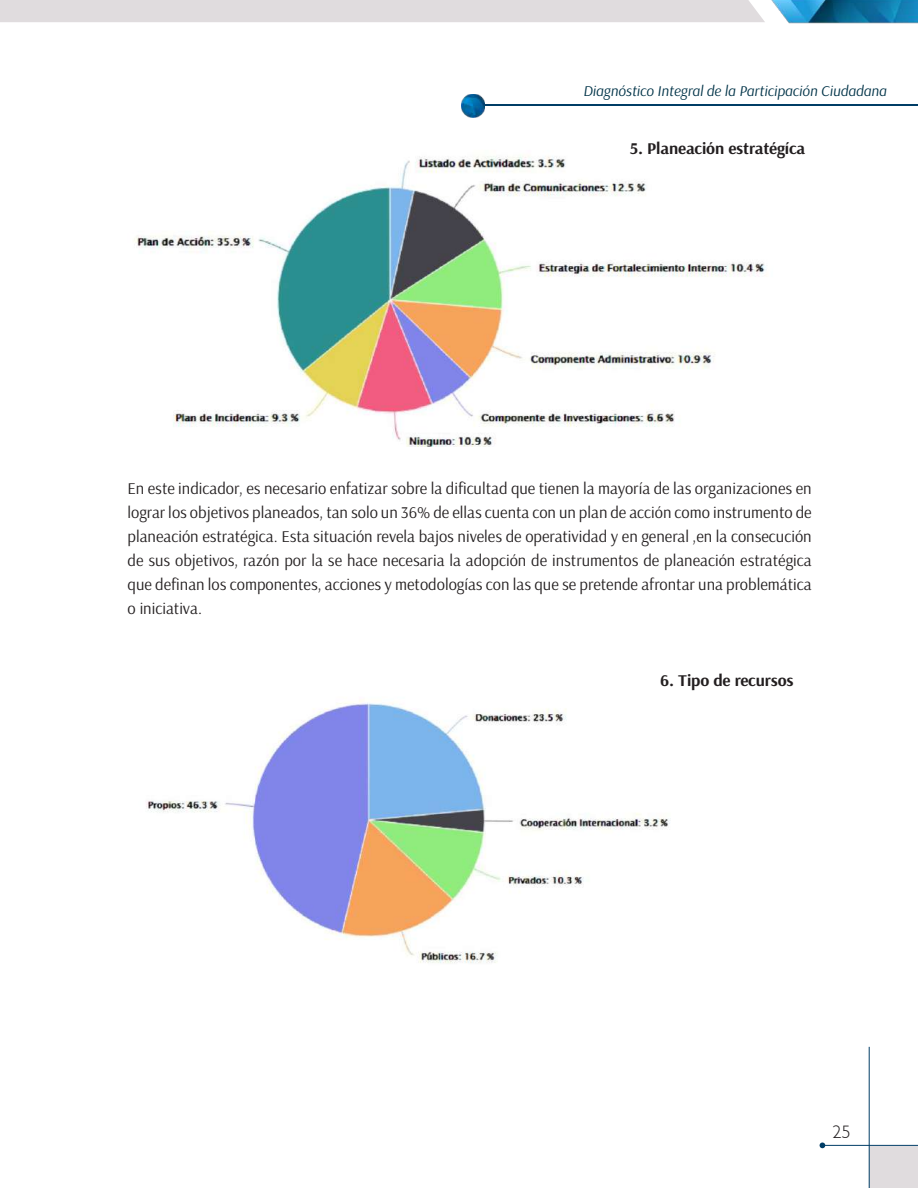
<style>
.page{position:relative;width:918px;height:1188px;background:#fff}
.page>*{position:absolute;margin:0;border:0;box-sizing:border-box;transform-origin:0 0}
.t1{font:300 18px "Humanist 521 BT";color:#231f20}
.t2{font:16.5px/24px "Arsenal";color:#231f20;text-align:justify}
.t3{font:700 16.5px "Arsenal";letter-spacing:-.01em;color:#231f20;scale:1.04 1}
.t4{font:italic 15px "Arsenal";color:#003348}
</style>
<div class="page">
<div style="left:869px;top:1146px;width:49px;height:42px;background:#e0dcde"></div>
<hr style="left:822px;top:1145px;width:96px;height:1px;background:#003d66">
<svg style="left:820px;top:1143px;width:5px;height:5px"></svg>
<hr style="left:869px;top:1047px;width:1px;height:141px;background:#003d66">
<hr style="left:477px;top:105px;width:441px;height:1px;background:#003d66">
<img style="left:462px;top:94px;width:23px;height:24px">
<img style="left:771px;top:0;width:147px;height:24px">
<div style="left:0;top:0;width:765px;height:22px;background:#e0dcde"></div>
<img style="left:134px;top:156px;width:632px;height:291px">
<img style="left:146px;top:700px;width:524px;height:263px">
<div style="left:626px;top:663px;width:210px;height:39px;background:#fff"></div>
<div style="left:603px;top:128px;width:230px;height:42px;background:#fff"></div>
<p class="t4" style="left:583px;top:82px;width:305px">Diagnóstico Integral de la Participación Ciudadana</p>
<p class="t3" style="left:630px;top:138px;width:170px">5. Planeación estratégíca</p>
<p class="t2" style="left:128px;top:476px;width:686px">En este indicador, es necesario enfatizar sobre la dificultad que tienen la mayoría de las organizaciones en lograr los objetivos planeados, tan solo un 36% de ellas cuenta con un plan de acción como instrumento de planeación estratégica. Esta situación revela bajos niveles de operatividad y en general ,en la consecución de sus objetivos, razón por la se hace necesaria la adopción de instrumentos de planeación estratégica que definan los componentes, acciones y metodologías con las que se pretende afrontar una problemática o iniciativa.</p>
<p class="t3" style="left:660px;top:670px;width:130px">6. Tipo de recursos</p>
<p class="t1" style="left:833px;top:1121px;width:20px">25</p>
</div>
